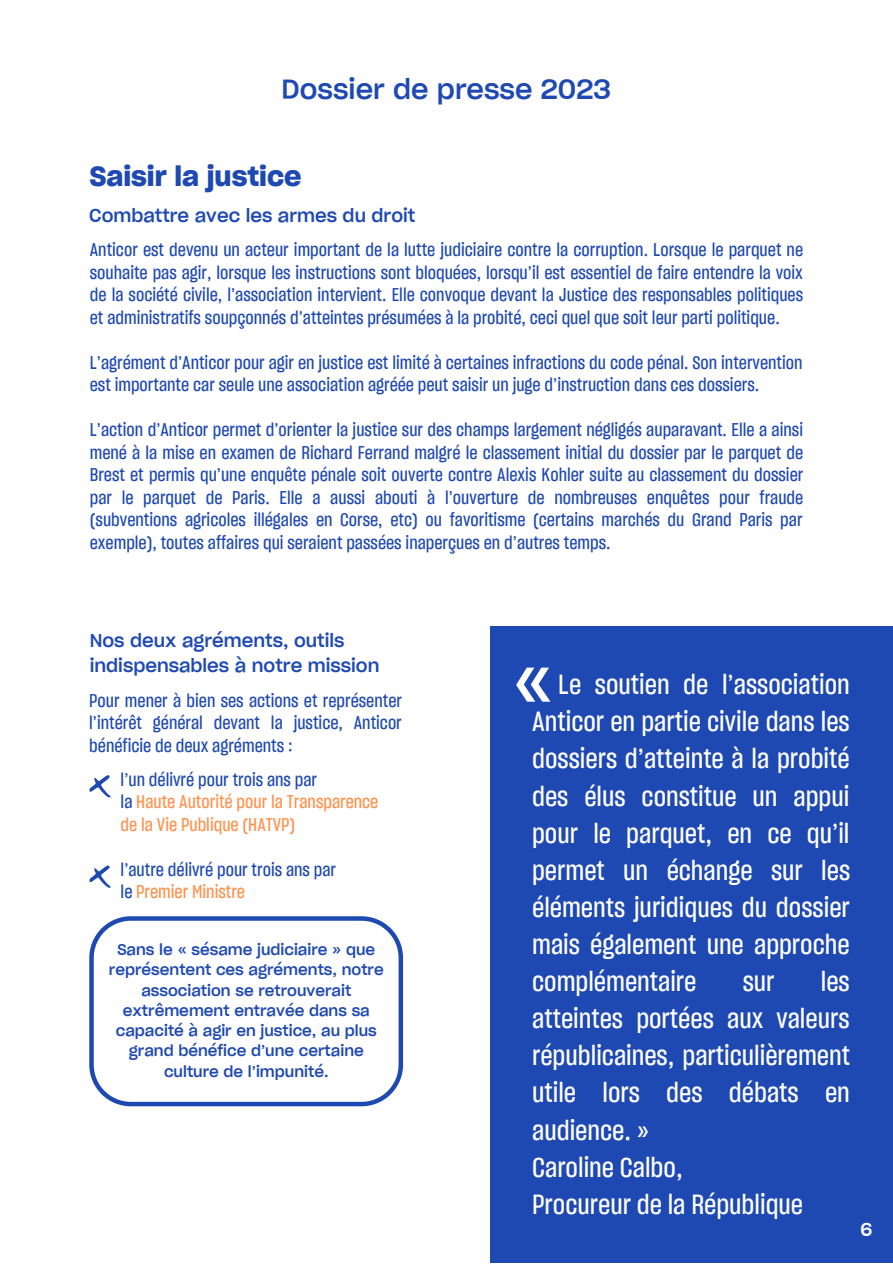
<style>
.page{position:relative;width:893px;height:1264px;background:#fff}
.page>*{position:absolute;margin:0;border:0;box-sizing:border-box;transform-origin:0 0}
.t1{font:89.85px "Sharp Grotesk Medium 15";color:#fff}
.t2{font:27px/37px "Sharp Grotesk Medium 15";color:#fff;text-align:justify}
.t3{font:27px "Sharp Grotesk Medium 20";color:#1f49b2}
.t4{font:27px "Sharp Grotesk Sm Bold 20";color:#1f49b2}
.t5{font:18px/22.5px "Sharp Grotesk Medium 15";color:#1f49b2;text-align:justify}
.t6{font:18px/24.8px "Sharp Grotesk Medium 20";color:#1f49b2}
.t7{font:18px "Sharp Grotesk Medium 15";color:#ff914d}
.t8{font:18px "Sharp Grotesk Medium 20";color:#fff}
.t9{font:15px/20.2px "Sharp Grotesk Medium 20";color:#1f49b2;text-align:center}
.s1{color:#1f49b2}
</style>
<div class="page">
<svg style="left:89px;top:916px;width:314px;height:190px"></svg>
<svg style="left:89px;top:775px;width:22px;height:22px"></svg>
<div style="left:489px;top:626px;width:403px;height:636px;background:#1f49b2"></div>
<svg style="left:89px;top:865px;width:22px;height:22px"></svg>
<p class="t3" style="left:281px;top:72px;width:331px">Dossier de presse 2023</p>
<p class="t4" style="left:90px;top:159px;width:213px">Saisir la justice</p>
<p class="t6" style="left:89px;top:203px;width:327px">Combattre avec les armes du droit</p>
<p class="t5" style="left:90px;top:239px;width:714px">Anticor est devenu un acteur important de la lutte judiciaire contre la corruption. Lorsque le parquet ne souhaite pas agir, lorsque les instructions sont bloquées, lorsqu’il est essentiel de faire entendre la voix de la société civile, l’association intervient. Elle convoque devant la Justice des responsables politiques et administratifs soupçonnés d’atteintes présumées à la probité, ceci quel que soit leur parti politique.</p>
<p class="t5" style="left:90px;top:351px;width:714px">L’agrément d’Anticor pour agir en justice est limité à certaines infractions du code pénal. Son intervention est importante car seule une association agréée peut saisir un juge d’instruction dans ces dossiers.</p>
<p class="t5" style="left:90px;top:418px;width:715px">L’action d’Anticor permet d’orienter la justice sur des champs largement négligés auparavant. Elle a ainsi mené à la mise en examen de Richard Ferrand malgré le classement initial du dossier par le parquet de Brest et permis qu’une enquête pénale soit ouverte contre Alexis Kohler suite au classement du dossier par le parquet de Paris. Elle a aussi abouti à l’ouverture de nombreuses enquêtes pour fraude (subventions agricoles illégales en Corse, etc) ou favoritisme (certains marchés du Grand Paris par exemple), toutes affaires qui seraient passées inaperçues en d’autres temps.</p>
<p class="t6" style="left:90px;top:628px;width:291px">Nos deux agréments, outils indispensables à notre mission</p>
<p class="t5" style="left:89px;top:688px;width:314px">Pour mener à bien ses actions et représenter l’intérêt général devant la justice, Anticor bénéficie de deux agréments :</p>
<p class="t5" style="left:121px;top:767px;width:198px">l’un délivré pour trois ans par</p>
<p class="t7" style="left:121px;top:790px;width:259px"><span class="s1">la</span> Haute Autorité pour la Transparence</p>
<p class="t7" style="left:121px;top:812px;width:176px">de la Vie Publique (HATVP)</p>
<p class="t5" style="left:121px;top:857px;width:217px">l’autre délivré pour trois ans par</p>
<p class="t7" style="left:121px;top:880px;width:126px"><span class="s1">le</span> Premier Ministre</p>
<p class="t9" style="left:109px;top:939px;width:276px">Sans le « sésame judiciaire » que représentent ces agréments, notre association se retrouverait extrêmement entravée dans sa capacité à agir en justice, au plus grand bénéfice d’une certaine</p>
<p class="t9" style="left:164px;top:1060px;width:166px">culture de l’impunité.</p>
<p class="t1" style="left:511px;top:622px;width:44px">«</p>
<p class="t2" style="left:532px;top:666px;width:319px;text-indent:26px">Le soutien de l’association Anticor en partie civile dans les dossiers d’atteinte à la probité des élus constitue un appui pour le parquet, en ce qu’il permet un échange sur les éléments juridiques du dossier mais également une approche complémentaire</p>
<p class="t2" style="left:532px;top:962px;width:319px;text-indent:289px">les atteintes portées aux valeurs républicaines, particulièrement utile lors des débats en audience. »</p>
<p class="t2" style="left:532px;top:1148px;width:152px">Caroline Calbo,</p>
<p class="t2" style="left:532px;top:1185px;width:272px">Procureur de la République</p>
<p class="t2" style="left:742px;top:962px;width:33px">sur</p>
<p class="t8" style="left:860px;top:1218px;width:13px">6</p>
</div>
